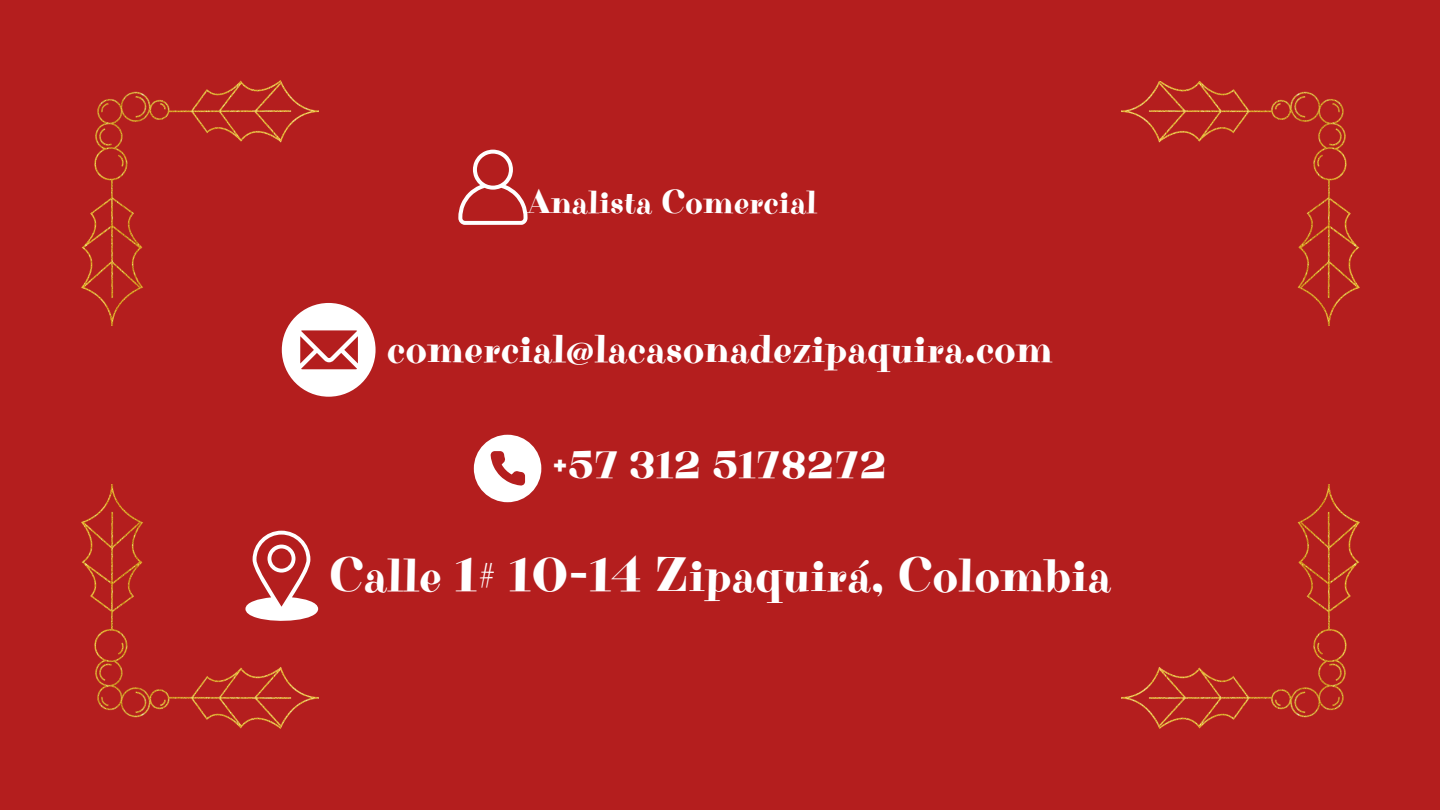
<style>
.page{position:relative;width:1440px;height:810px;background:#b41e1e}
.page>*{position:absolute;margin:0;border:0;box-sizing:border-box;transform-origin:0 0}
.t1{font:49.3px "Purple Purse";color:#fff}
.t2{font:41.3px "Purple Purse";color:#fff}
.t3{font:39.3px "Purple Purse";color:#fff}
.t4{font:34px "Purple Purse";color:#fff}
</style>
<div class="page">
<img style="left:81px;top:81px;width:238px;height:245px">
<img style="left:1121px;top:484px;width:238px;height:245px">
<img style="left:1121px;top:81px;width:238px;height:245px">
<img style="left:81px;top:484px;width:238px;height:245px">
<svg style="left:474px;top:435px;width:67px;height:67px"></svg>
<svg style="left:282px;top:303px;width:94px;height:94px"></svg>
<svg style="left:458px;top:150px;width:69px;height:75px"></svg>
<svg style="left:245px;top:531px;width:73px;height:93px"></svg>
<p class="t4" style="left:528px;top:182px;width:291px">Analista Comercial</p>
<h2 class="t2" style="left:387px;top:324px;width:668px">comercial@lacasonadezipaquira.com</h2>
<p class="t3" style="left:553px;top:442px;width:336px">+57 312 5178272</p>
<p class="t1" style="left:329px;top:546px;width:784px">Calle 1# 10-14 Zipaquirá, Colombia</p>
</div>
